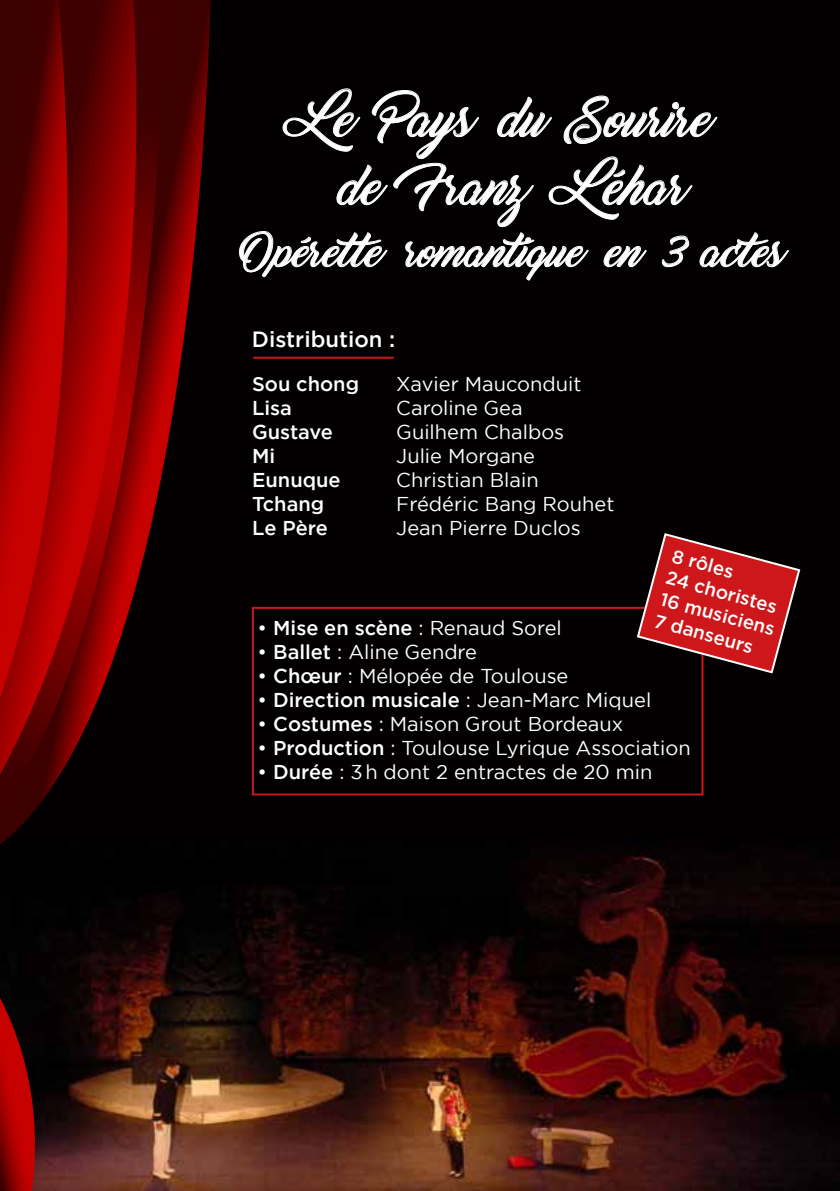
<style>
.page{position:relative;width:840px;height:1191px;background:#fff}
.page>*{position:absolute;margin:0;border:0;box-sizing:border-box;transform-origin:0 0}
.t1{font:40px/68px "Marguerite";color:#fff}
.t2{font:34px "Marguerite";color:#fff}
.t3{font:500 22px "Gotham";color:#fff}
.t4{font:20px "Gotham";color:#fff}
.t5{font:500 20px "Gotham";color:#fff}
.t6{font:500 18.8px/22.4px "Gotham";color:#fff}
.s1{font-weight:500}
</style>
<div class="page">
<div style="left:210px;top:0;width:629px;height:839px;background:#020001"></div>
<img style="left:0;top:839px;width:839px;height:352px">
<div style="left:252px;top:607px;width:451px;height:188px;border:2px solid #cd171a"></div>
<svg style="left:0;top:997px;width:38px;height:194px;background:#7f0102"></svg>
<svg style="left:18px;top:0;width:192px;height:845px;background:#230000"></svg>
<svg style="left:18px;top:0;width:146px;height:810px;background:#380000"></svg>
<svg style="left:18px;top:0;width:128px;height:774px;background:#760000"></svg>
<svg style="left:18px;top:0;width:70px;height:698px;background:#8f0000"></svg>
<svg style="left:0;top:0;width:18px;height:867px;background:#710000"></svg>
<hr style="left:253px;top:357px;width:140px;height:2px;background:#cd171a">
<svg style="left:239px;top:88px;width:549px;height:192px;background:#171616"></svg>
<svg style="left:635px;top:532px;width:166px;height:142px;background:#86181a"></svg>
<h1 class="t1" style="left:337px;top:89px;width:373px;text-indent:-25px">Le Pays du Sourire de Franz</h1>
<h1 class="t1" style="left:578px;top:157px;width:107px">Léhar</h1>
<h2 class="t2" style="left:239px;top:235px;width:544px">Opérette romantique en 3 actes</h2>
<p class="t3" style="left:252px;top:324px;width:145px">Distribution :</p>
<p class="t5" style="left:252px;top:370px;width:108px">Sou chong</p>
<p class="t4" style="left:396px;top:371px;width:186px">Xavier Mauconduit</p>
<p class="t5" style="left:252px;top:394px;width:41px">Lisa</p>
<p class="t4" style="left:396px;top:395px;width:128px">Caroline Gea</p>
<p class="t5" style="left:252px;top:418px;width:82px">Gustave</p>
<p class="t4" style="left:396px;top:419px;width:169px">Guilhem Chalbos</p>
<p class="t5" style="left:252px;top:442px;width:25px">Mi</p>
<p class="t4" style="left:396px;top:443px;width:140px">Julie Morgane</p>
<p class="t5" style="left:252px;top:466px;width:90px">Eunuque</p>
<p class="t4" style="left:396px;top:467px;width:144px">Christian Blain</p>
<p class="t5" style="left:252px;top:490px;width:74px">Tchang</p>
<p class="t4" style="left:396px;top:491px;width:219px">Frédéric Bang Rouhet</p>
<p class="t5" style="left:252px;top:514px;width:77px">Le Père</p>
<p class="t4" style="left:396px;top:515px;width:186px">Jean Pierre Duclos</p>
<p class="t6" style="left:675px;top:544px;width:119px;rotate:15deg">8 rôles<br>24 choristes<br>16 musiciens<br>7 danseurs</p>
<p class="t4" style="left:257px;top:615px;width:305px">• <span class="s1">Mise en scène</span> : Renaud Sorel</p>
<p class="t4" style="left:257px;top:639px;width:221px">• <span class="s1">Ballet</span> : Aline Gendre</p>
<p class="t4" style="left:257px;top:663px;width:312px">• <span class="s1">Chœur</span> : Mélopée de Toulouse</p>
<p class="t4" style="left:257px;top:687px;width:395px">• <span class="s1">Direction musicale</span> : Jean-Marc Miquel</p>
<p class="t4" style="left:257px;top:711px;width:367px">• <span class="s1">Costumes</span> : Maison Grout Bordeaux</p>
<p class="t4" style="left:257px;top:735px;width:434px">• <span class="s1">Production</span> : Toulouse Lyrique Association</p>
<p class="t4" style="left:257px;top:759px;width:396px">• <span class="s1">Durée</span> : 3 h dont 2 entractes de 20 min</p>
</div>
